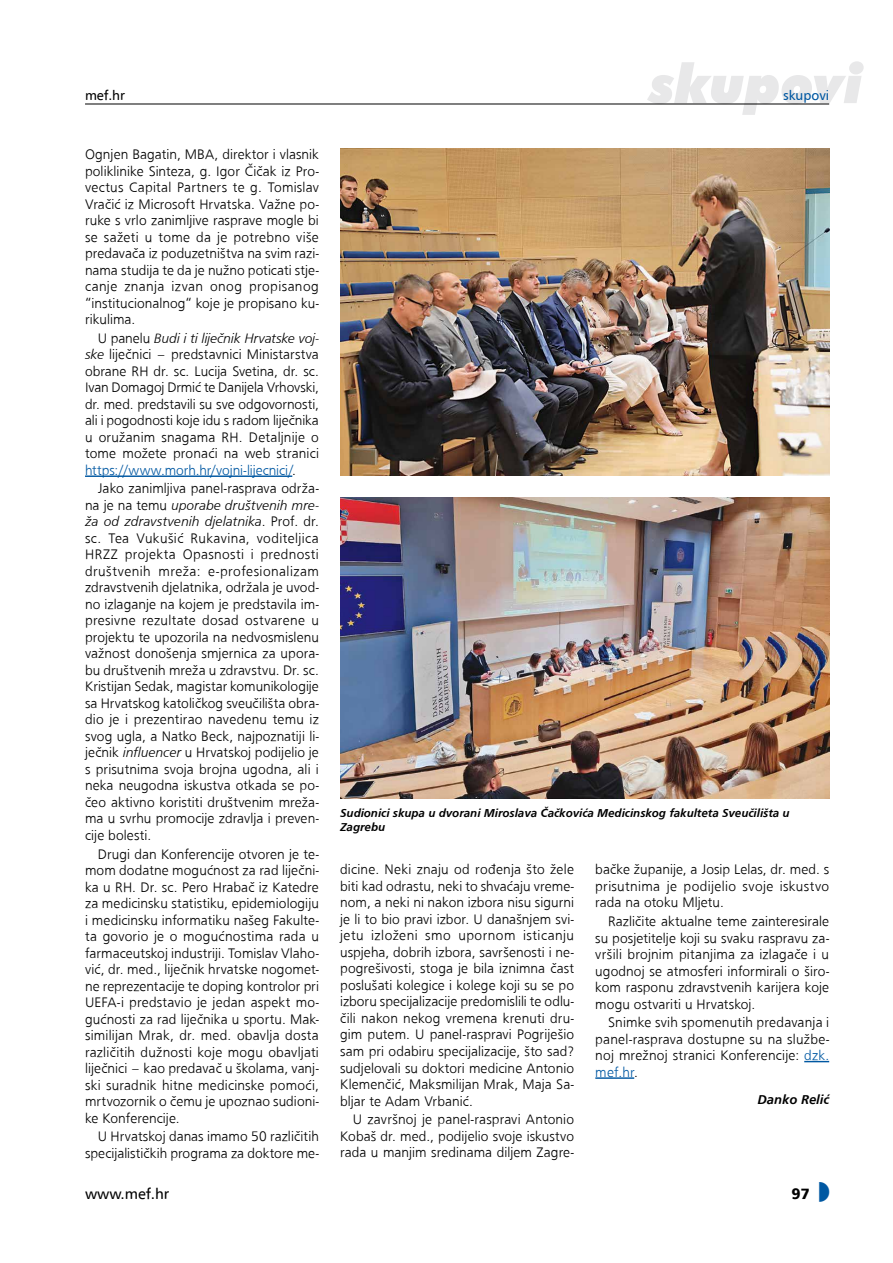
<style>
.page{position:relative;width:893px;height:1263px;background:#fff}
.page>*{position:absolute;margin:0;border:0;box-sizing:border-box;transform-origin:0 0}
.t1{font:italic 900 54px "Futura BT";color:#e8e8e9}
.t2{font:15px "A Frutiger";color:#000}
.t3{font:900 15px "A Frutiger";color:#000}
.t4{font:500 14.25px/16.5px "Frugal Sans Light DTC";letter-spacing:.005em;color:#000;text-align:justify}
.t5{font:500 14.25px/16.5px "Frugal Sans Light Italic DTC";color:#000}
.t6{font:500 13.5px "Frugal Sans Bold Italic DTC";color:#000}
.t7{font:13.5px "A Frutiger";color:#0058a2}
.t8{font:13.5px "A Frutiger";color:#000}
.t9{font:500 12px/14.2px "Frugal Sans Bold Italic DTC";color:#000}
.s1{font-family:"Frugal Sans Light DTC"}
.s2{font-family:"Frugal Sans Light Italic DTC"}
.s3{color:#0058a2}
</style>
<div class="page">
<hr style="left:85px;top:104px;width:744px;height:1px;background:#000">
<img style="left:340px;top:149px;width:489px;height:326px">
<img style="left:340px;top:497px;width:489px;height:302px">
<hr style="left:85px;top:475px;width:207px;height:2px;background:#0058a2">
<svg style="left:804px;top:1061px;width:25px;height:1px"></svg>
<hr style="left:595px;top:1077px;width:39px;height:2px;background:#0058a2">
<p class="t8" style="left:85px;top:87px;width:42px">mef.hr</p>
<p class="t4" style="left:85px;top:146px;width:235px">Ognjen Bagatin, MBA, direktor i vlasnik poliklinike Sinteza, g. Igor Čičak iz Pro&shy;vectus Capital Partners te g. Tomislav Vračić iz Microsoft Hrvatska. Važne po&shy;ruke s vrlo zanimljive rasprave mogle bi se sažeti u tome da je potrebno više predavača iz poduzetništva na svim razi&shy;nama studija te da je nužno poticati stje&shy;canje znanja izvan onog propisanog “institucionalnog“ koje je propisano ku&shy;rikulima.</p>
<p class="t5" style="left:98px;top:330px;width:223px"><span class="s1">U panelu</span> Budi i ti liječnik Hrvatske voj-</p>
<p class="t4" style="left:85px;top:346px;width:235px"><span class="s2">ske</span> liječnici – predstavnici Ministarstva obrane RH dr. sc. Lucija Svetina, dr. sc.<br>Ivan Domagoj Drmić te Danijela Vrhovski, dr. med. predstavili su sve odgovornosti, ali i pogodnosti koje idu s radom liječnika u oružanim snagama RH. Detaljnije o tome možete pronaći na web stranici <span class="s3">https://www.morh.hr/vojni-lijecnici/</span>.</p>
<p class="t4" style="left:98px;top:480px;width:223px">Jako zanimljiva panel-rasprava održa-</p>
<p class="t5" style="left:85px;top:497px;width:235px"><span class="s1">na je na temu</span> uporabe društvenih mre&shy;ža od zdravstvenih djelatnika<span class="s1">. Prof. dr.</span></p>
<p class="t4" style="left:85px;top:530px;width:235px">sc. Tea Vukušić Rukavina, voditeljica HRZZ projekta Opasnosti i prednosti društvenih mreža: e-profesionalizam zdravstvenih djelatnika, održala je uvod&shy;no izlaganje na kojem je predstavila im&shy;presivne rezultate dosad ostvarene u projektu te upozorila na nedvosmislenu važnost donošenja smjernica za upora&shy;bu društvenih mreža u zdravstvu. Dr. sc.<br>Kristijan Sedak, magistar komunikologije sa Hrvatskog katoličkog sveučilišta obra&shy;dio je i prezentirao navedenu temu iz svog ugla, a Natko Beck, najpoznatiji li&shy;ječnik <span class="s2">influencer</span> u Hrvatskoj podijelio je s prisutnima svoja brojna ugodna, ali i neka neugodna iskustva otkada se po&shy;čeo aktivno koristiti društvenim mreža&shy;ma u svrhu promocije zdravlja i preven&shy;cije bolesti.</p>
<p class="t4" style="left:85px;top:845px;width:235px;text-indent:13px">Drugi dan Konferencije otvoren je te&shy;mom dodatne mogućnost za rad liječni&shy;ka u RH. Dr. sc. Pero Hrabač iz Katedre za medicinsku statistiku, epidemiologiju i medicinsku informatiku našeg Fakulte&shy;ta govorio je o mogućnostima rada u farmaceutskoj industriji. Tomislav Vlaho&shy;vić, dr. med., liječnik hrvatske nogomet&shy;ne reprezentacije te doping kontrolor pri UEFA-i predstavio je jedan aspekt mo&shy;gućnosti za rad liječnika u sportu. Mak&shy;similijan Mrak, dr. med. obavlja dosta različitih dužnosti koje mogu obavljati liječnici – kao predavač u školama, vanj&shy;ski suradnik hitne medicinske pomoći, mrtvozornik o čemu je upoznao sudioni&shy;ke Konferencije.</p>
<p class="t4" style="left:85px;top:1128px;width:235px;text-align:right">U Hrvatskoj danas imamo 50 različitih specijalističkih programa za doktore me-</p>
<h1 class="t1" style="left:649px;top:51px;width:216px">skupovi</h1>
<p class="t7" style="left:783px;top:87px;width:48px">skupovi</p>
<p class="t9" style="left:340px;top:805px;width:451px">Sudionici skupa u dvorani Miroslava Čačkovića Medicinskog fakulteta Sveučilišta u<br>Zagrebu</p>
<p class="t4" style="left:340px;top:861px;width:235px">dicine. Neki znaju od rođenja što žele biti kad odrastu, neki to shvaćaju vreme&shy;nom, a neki ni nakon izbora nisu sigurni je li to bio pravi izbor. U današnjem svi&shy;jetu izloženi smo upornom isticanju uspjeha, dobrih izbora, savršenosti i ne&shy;pogrešivosti, stoga je bila iznimna čast poslušati kolegice i kolege koji su se po izboru specijalizacije predomislili te odlu&shy;čili nakon nekog vremena krenuti dru&shy;gim putem. U panel-raspravi Pogriješio sam pri odabiru specijalizacije, što sad? sudjelovali su doktori medicine Antonio Klemenčić, Maksmilijan Mrak, Maja Sa&shy;bljar te Adam Vrbanić.</p>
<p class="t4" style="left:340px;top:1111px;width:235px;text-indent:13px">U završnoj je panel-raspravi Antonio Kobaš dr. med., podijelio svoje iskustvo rada u manjim sredinama diljem Zagre-</p>
<p class="t4" style="left:595px;top:861px;width:235px">bačke županije, a Josip Lelas, dr. med. s prisutnima je podijelio svoje iskustvo rada na otoku Mljetu.</p>
<p class="t4" style="left:595px;top:913px;width:235px;text-indent:13px">Različite aktualne teme zainteresirale su posjetitelje koji su svaku raspravu za&shy;vršili brojnim pitanjima za izlagače i u ugodnoj se atmosferi informirali o širo&shy;kom rasponu zdravstvenih karijera koje mogu ostvariti u Hrvatskoj.</p>
<p class="t4" style="left:595px;top:1014px;width:235px;text-indent:13px">Snimke svih spomenutih predavanja i panel-rasprava dostupne su na službe&shy;noj mrežnoj stranici Konferencije: <span class="s3">dzk. mef.hr</span>.</p>
<p class="t6" style="left:757px;top:1091px;width:73px">Danko Relić</p>
<p class="t2" style="left:85px;top:1185px;width:86px">www.mef.hr</p>
<p class="t3" style="left:792px;top:1184px;width:20px">97</p>
</div>
